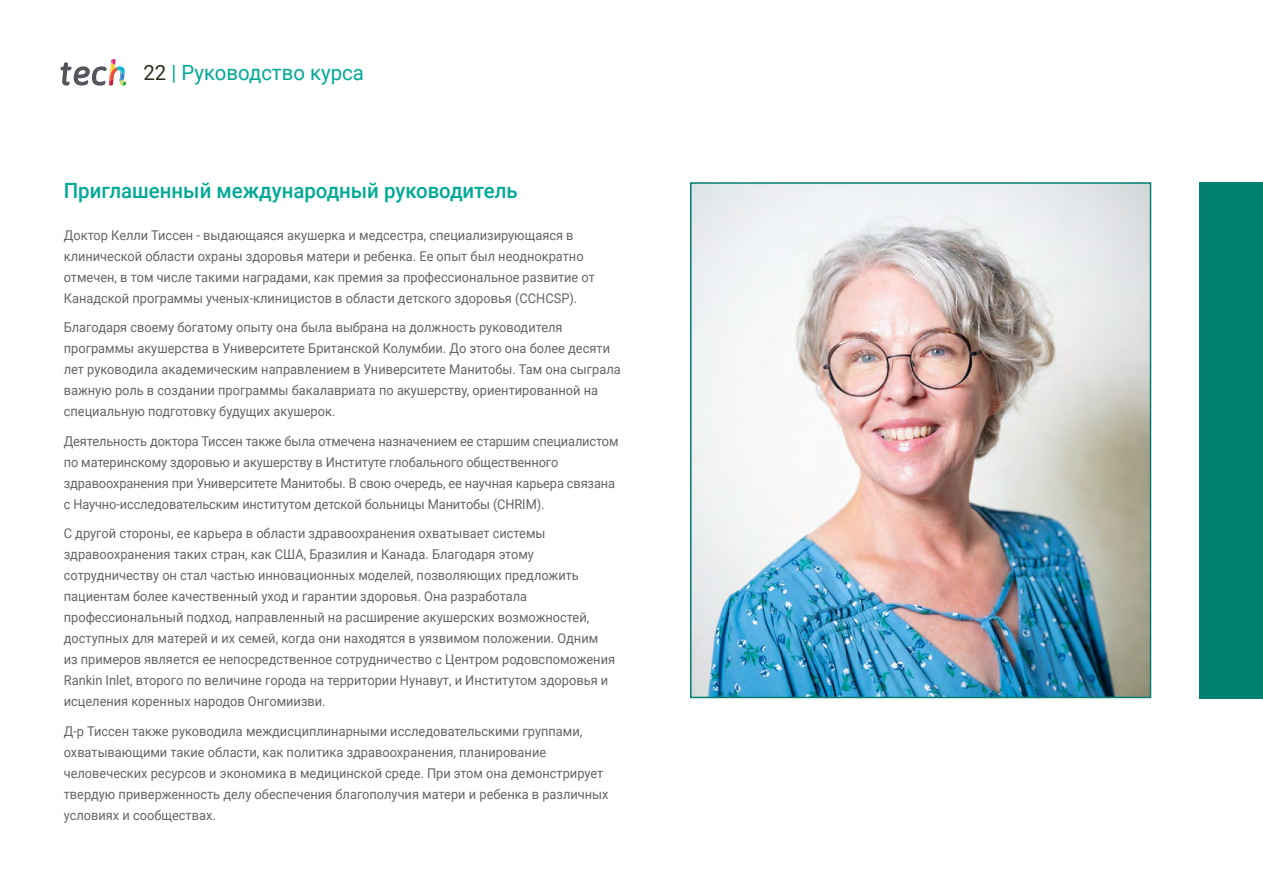
<style>
.page{position:relative;width:1263px;height:893px;background:#fff}
.page>*{position:absolute;margin:0;border:0;box-sizing:border-box;transform-origin:0 0}
.t1{font:500 21px "Roboto";color:#00a996}
.t2{font:21px "Roboto";color:#00a996}
.t3{font:13.5px/21px "Roboto";color:#656565;scale:.95 1}
.s1{color:#312e20}
</style>
<div class="page">
<svg style="left:61px;top:59px;width:65px;height:27px"></svg>
<img style="left:693px;top:185px;width:455px;height:510px">
<div style="left:690px;top:182px;width:461px;height:516px;border:2px solid #007e6f"></div>
<div style="left:1199px;top:182px;width:64px;height:516px;background:#007e70"></div>
<h1 class="t2" style="left:144px;top:57px;width:222px"><span class="s1">22</span> | Руководство курса</h1>
<h1 class="t1" style="left:64px;top:176px;width:455px">Приглашенный международный руководитель</h1>
<p class="t3" style="left:64px;top:224px;width:561px">Доктор Келли Тиссен - выдающаяся акушерка и медсестра, специализирующаяся в клинической области охраны здоровья матери и ребенка. Ее опыт был неоднократно отмечен, в том числе такими наградами, как премия за профессиональное развитие от Канадской программы ученых-клиницистов в области детского здоровья (CCHCSP).</p>
<p class="t3" style="left:64px;top:316px;width:588px">Благодаря своему богатому опыту она была выбрана на должность руководителя программы акушерства в Университете Британской Колумбии. До этого она более десяти лет руководила академическим направлением в Университете Манитобы. Там она сыграла важную роль в создании программы бакалавриата по акушерству, ориентированной на специальную подготовку будущих акушерок.</p>
<p class="t3" style="left:64px;top:430px;width:585px">Деятельность доктора Тиссен также была отмечена назначением ее старшим специалистом по материнскому здоровью и акушерству в Институте глобального общественного здравоохранения при Университете Манитобы. В свою очередь, ее научная карьера связана с Научно-исследовательским институтом детской больницы Манитобы (CHRIM).</p>
<p class="t3" style="left:64px;top:522px;width:582px">С другой стороны, ее карьера в области здравоохранения охватывает системы здравоохранения таких стран, как США, Бразилия и Канада. Благодаря этому сотрудничеству он стал частью инновационных моделей, позволяющих предложить пациентам более качественный уход и гарантии здоровья. Она разработала профессиональный подход, направленный на расширение акушерских возможностей, доступных для матерей и их семей, когда они находятся в уязвимом положении. Одним из примеров является ее непосредственное сотрудничество с Центром родовспоможения Rankin Inlet, второго по величине города на территории Нунавут, и Институтом здоровья и исцеления коренных народов Онгомиизви.</p>
<p class="t3" style="left:64px;top:720px;width:575px">Д-р Тиссен также руководила междисциплинарными исследовательскими группами, охватывающими такие области, как политика здравоохранения, планирование человеческих ресурсов и экономика в медицинской среде. При этом она демонстрирует твердую приверженность делу обеспечения благополучия матери и ребенка в различных условиях и сообществах.</p>
</div>
